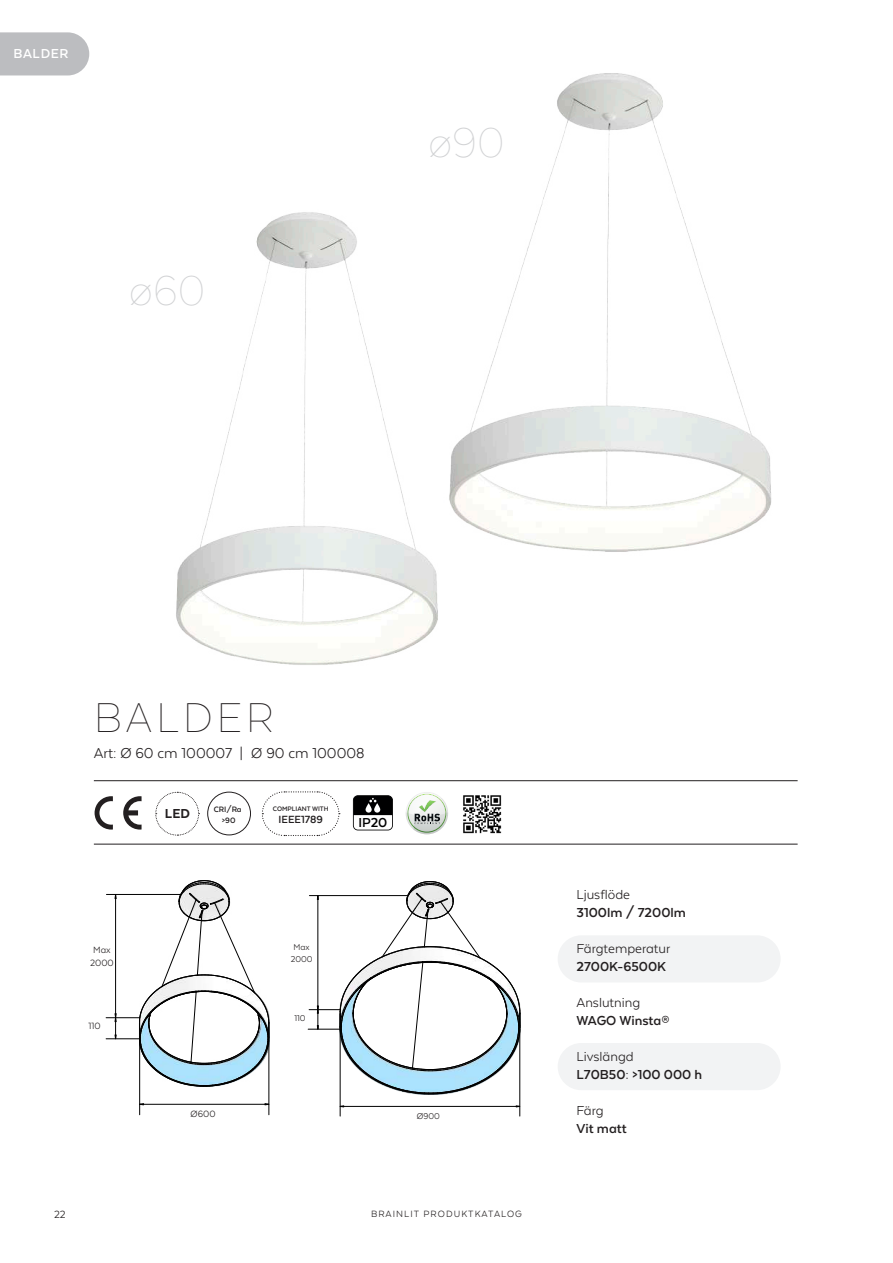
<style>
.page{position:relative;width:893px;height:1263px;background:#fff}
.page>*{position:absolute;margin:0;border:0;box-sizing:border-box;transform-origin:0 0}
.t1{font:100 48px "Texta Alt";letter-spacing:.075em;color:#231f20}
.t2{font:100 48px "Texta Alt";color:#d1d2d4}
.t3{font:16.5px "Texta Alt";color:#231f20}
.t4{font:700 15px "Texta Alt";color:#231f20}
.t5{font:15px "Texta Alt";color:#231f20}
.t6{font:700 15px "Texta Alt";letter-spacing:.04em;color:#fff}
.t7{font:700 15px "Texta Alt";color:#000001}
.t8{font:800 15px "Texta Alt";color:#231f20}
.t9{font:700 12px "Texta Alt";color:#231f20}
.t10{font:12px "Texta Alt";color:#231f20}
.t11{font:10.5px/12.6px "Texta Alt";letter-spacing:.1em;color:#231f20}
.t12{font:9.75px/11.7px "Texta Alt";color:#231f20}
.t13{font:700 9px/10.5px "Texta Alt";color:#231f20;text-align:center}
.t14{font:700 7.5px "Texta Alt";color:#231f20}
</style>
<div class="page">
<svg style="left:0;top:32px;width:89px;height:43px;background:#bfc0c3"></svg>
<div style="left:558px;top:935px;width:223px;height:47px;background:#f2f3f4;border-radius:24px"></div>
<div style="left:558px;top:1043px;width:223px;height:47px;background:#f2f3f4;border-radius:24px"></div>
<img style="left:519px;top:73px;width:253px;height:479px">
<img style="left:176px;top:212px;width:343px;height:453px">
<hr style="left:94px;top:780px;width:704px;height:1px;background:#231f20">
<hr style="left:94px;top:844px;width:704px;height:1px;background:#231f20">
<div style="left:207px;top:792px;width:44px;height:43px;border:1px solid #231f20;border-radius:50%"></div>
<svg style="left:155px;top:791px;width:45px;height:45px"></svg>
<svg style="left:95px;top:796px;width:18px;height:33px"></svg>
<svg style="left:123px;top:796px;width:19px;height:33px"></svg>
<svg style="left:261px;top:791px;width:79px;height:46px"></svg>
<svg style="left:353px;top:795px;width:40px;height:35px"></svg>
<div style="left:406px;top:792px;width:42px;height:42px;background:#f1f2f1;border-radius:21px"></div>
<svg style="left:406px;top:798px;width:42px;height:36px"></svg>
<svg style="left:406px;top:793px;width:41px;height:40px"></svg>
<svg style="left:139px;top:880px;width:130px;height:207px"></svg>
<hr style="left:106px;top:1038px;width:34px;height:1px;background:#000">
<hr style="left:115px;top:894px;width:1px;height:145px;background:#000">
<hr style="left:139px;top:1020px;width:1px;height:95px;background:#000">
<hr style="left:140px;top:1104px;width:129px;height:1px;background:#000">
<hr style="left:269px;top:1022px;width:1px;height:93px;background:#000">
<hr style="left:106px;top:1017px;width:34px;height:1px;background:#000">
<hr style="left:106px;top:894px;width:75px;height:1px;background:#000">
<svg style="left:340px;top:881px;width:180px;height:214px"></svg>
<hr style="left:308px;top:1029px;width:32px;height:1px;background:#000">
<hr style="left:318px;top:895px;width:1px;height:134px;background:#000">
<hr style="left:340px;top:1012px;width:1px;height:104px;background:#000">
<hr style="left:340px;top:1106px;width:180px;height:1px;background:#000">
<hr style="left:520px;top:1013px;width:1px;height:103px;background:#000">
<hr style="left:309px;top:1009px;width:31px;height:1px;background:#000">
<hr style="left:309px;top:895px;width:98px;height:1px;background:#000">
<img style="left:463px;top:795px;width:39px;height:39px">
<p class="t6" style="left:14px;top:46px;width:56px">BALDER</p>
<h1 class="t2" style="left:129px;top:266px;width:78px">ø60</h1>
<h1 class="t2" style="left:428px;top:117px;width:78px">ø90</h1>
<h1 class="t1" style="left:94px;top:693px;width:182px">BALDER</h1>
<p class="t3" style="left:94px;top:744px;width:272px">Art: Ø 60 cm 100007 | Ø 90 cm 100008</p>
<p class="t11" style="left:90px;top:943px;width:25px">Max<br>2000</p>
<p class="t11" style="left:89px;top:1020px;width:14px">110</p>
<p class="t8" style="left:165px;top:806px;width:27px">LED</p>
<p class="t13" style="left:214px;top:804px;width:29px">CRI/Ra &gt;90</p>
<p class="t14" style="left:273px;top:804px;width:57px">COMPLIANT WITH</p>
<p class="t9" style="left:279px;top:813px;width:46px">IEEE1789</p>
<p class="t7" style="left:358px;top:814px;width:31px">IP20</p>
<p class="t11" style="left:191px;top:1108px;width:26px">Ø600</p>
<p class="t12" style="left:291px;top:941px;width:23px">Max<br>2000</p>
<p class="t12" style="left:294px;top:1012px;width:13px">110</p>
<p class="t12" style="left:417px;top:1110px;width:25px">Ø900</p>
<p class="t10" style="left:54px;top:1208px;width:13px">22</p>
<p class="t11" style="left:371px;top:1207px;width:152px">BRAINLIT PRODUKTKATALOG</p>
<p class="t5" style="left:576px;top:887px;width:55px">Ljusflöde</p>
<p class="t4" style="left:576px;top:905px;width:111px">3100lm / 7200lm</p>
<p class="t5" style="left:576px;top:941px;width:95px">Färgtemperatur</p>
<p class="t4" style="left:576px;top:959px;width:91px">2700K-6500K</p>
<p class="t5" style="left:576px;top:995px;width:65px">Anslutning</p>
<p class="t4" style="left:576px;top:1013px;width:95px">WAGO Winsta®</p>
<p class="t5" style="left:576px;top:1049px;width:59px">Livslängd</p>
<p class="t4" style="left:576px;top:1067px;width:127px">L70B50: &gt;100 000 h</p>
<p class="t5" style="left:576px;top:1103px;width:29px">Färg</p>
<p class="t4" style="left:576px;top:1121px;width:52px">Vit matt</p>
</div>
